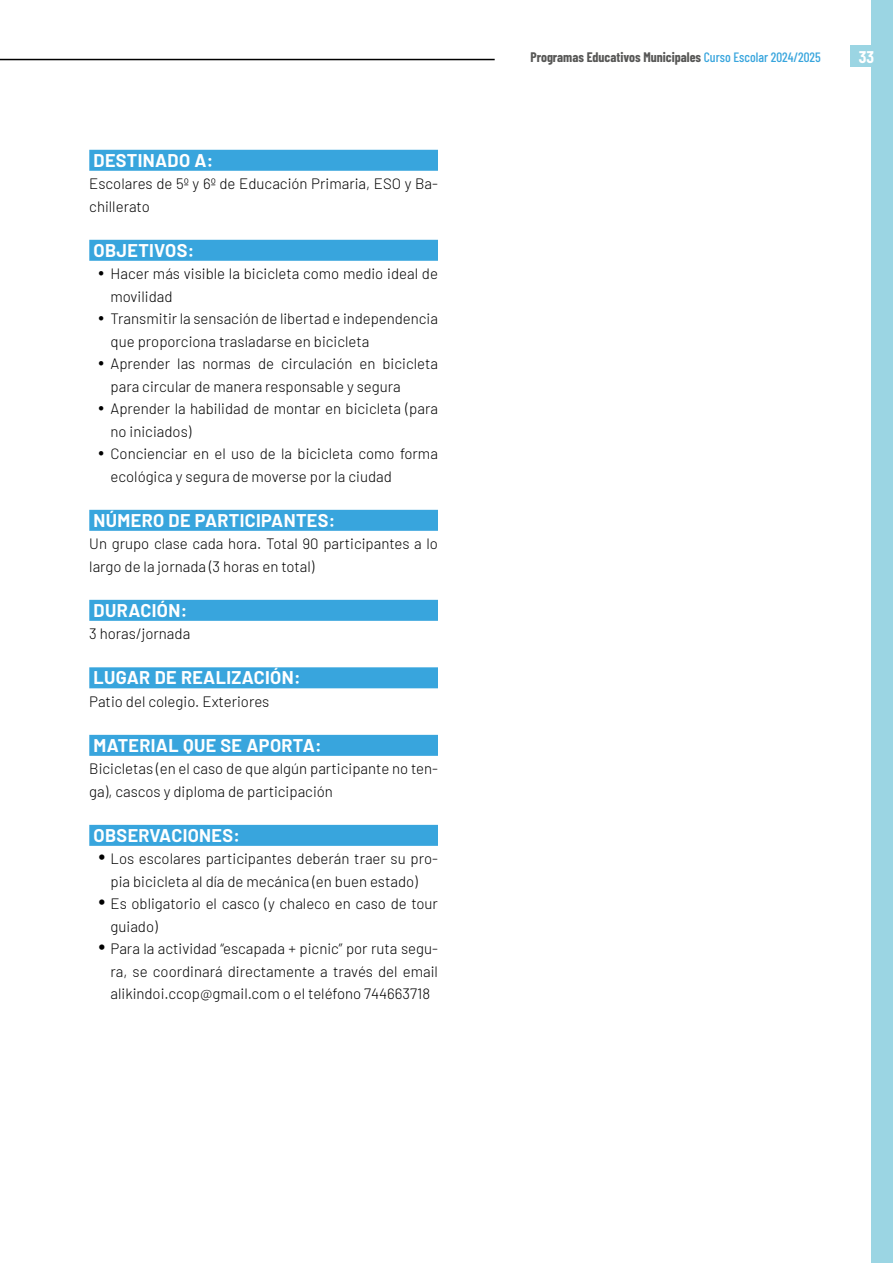
<style>
.page{position:relative;width:893px;height:1263px;background:#fff}
.page>*{position:absolute;margin:0;border:0;box-sizing:border-box;transform-origin:0 0}
.t1{font:700 18px "Barlow";letter-spacing:.02em;color:#fff}
.t2{font:700 16.5px "Barlow Condensed";color:#fff}
.t3{font:300 15px/22.5px "Barlow";color:#000}
.t4{font:700 13.5px "Barlow Condensed";color:#575756}
.s1{font-weight:500;color:#38a5dd}
</style>
<div class="page">
<div style="left:872px;top:0;width:21px;height:1263px;background:#9bd5e3"></div>
<hr style="left:0;top:59px;width:495px;height:1px;background:#000">
<div style="left:850px;top:46px;width:43px;height:21px;background:#9bd5e3"></div>
<div style="left:89px;top:150px;width:349px;height:21px;background:#38a5dd"></div>
<div style="left:89px;top:240px;width:349px;height:21px;background:#38a5dd"></div>
<div style="left:89px;top:510px;width:349px;height:21px;background:#38a5dd"></div>
<div style="left:89px;top:600px;width:349px;height:21px;background:#38a5dd"></div>
<div style="left:89px;top:667px;width:349px;height:21px;background:#38a5dd"></div>
<div style="left:89px;top:735px;width:349px;height:21px;background:#38a5dd"></div>
<div style="left:89px;top:825px;width:349px;height:21px;background:#38a5dd"></div>
<p class="t1" style="left:94px;top:147px;width:121px">DESTINADO A:</p>
<p class="t3" style="left:89px;top:171px;width:350px">Escolares de 5º y 6º de Educación Primaria, ESO y Ba&shy;chillerato</p>
<p class="t1" style="left:94px;top:237px;width:102px">OBJETIVOS:</p>
<p class="t3" style="left:111px;top:261px;width:329px;text-indent:-13px">• Hacer más visible la bicicleta como medio ideal de movilidad</p>
<p class="t3" style="left:111px;top:306px;width:329px;text-indent:-13px">• Transmitir la sensación de libertad e independencia que proporciona trasladarse en bicicleta</p>
<p class="t3" style="left:111px;top:351px;width:329px;text-indent:-13px">• Aprender las normas de circulación en bicicleta para circular de manera responsable y segura</p>
<p class="t3" style="left:111px;top:396px;width:329px;text-indent:-13px">• Aprender la habilidad de montar en bicicleta (para no iniciados)</p>
<p class="t3" style="left:111px;top:441px;width:329px;text-indent:-13px">• Concienciar en el uso de la bicicleta como forma ecológica y segura de moverse por la ciudad</p>
<p class="t1" style="left:94px;top:507px;width:243px">NÚMERO DE PARTICIPANTES:</p>
<p class="t3" style="left:89px;top:531px;width:350px">Un grupo clase cada hora. Total 90 participantes a lo largo de la jornada (3 horas en total)</p>
<p class="t1" style="left:94px;top:597px;width:95px">DURACIÓN:</p>
<p class="t3" style="left:89px;top:621px;width:102px">3 horas/jornada</p>
<p class="t1" style="left:94px;top:664px;width:209px">LUGAR DE REALIZACIÓN:</p>
<p class="t3" style="left:89px;top:689px;width:181px">Patio del colegio. Exteriores</p>
<p class="t1" style="left:94px;top:732px;width:230px">MATERIAL QUE SE APORTA:</p>
<p class="t3" style="left:89px;top:756px;width:350px">Bicicletas (en el caso de que algún participante no ten&shy;ga), cascos y diploma de participación</p>
<p class="t1" style="left:94px;top:822px;width:148px">OBSERVACIONES:</p>
<p class="t3" style="left:98px;top:846px;width:342px;text-align:center">• Los escolares participantes deberán traer su pro&shy;pia bicicleta al día de mecánica (en buen estado)</p>
<p class="t3" style="left:111px;top:891px;width:329px;text-indent:-13px">• Es obligatorio el casco (y chaleco en caso de tour guiado)</p>
<p class="t3" style="left:111px;top:936px;width:329px;text-align:justify;text-indent:-13px">• Para la actividad “escapada + picnic” por ruta segu&shy;ra, se coordinará directamente a través del email alikindoi.ccop@gmail.com o el teléfono 744663718</p>
<p class="t4" style="left:530px;top:49px;width:292px">Programas Educativos Municipales <span class="s1">Curso Escolar 2024/2025</span></p>
<p class="t2" style="left:859px;top:47px;width:17px">33</p>
</div>
